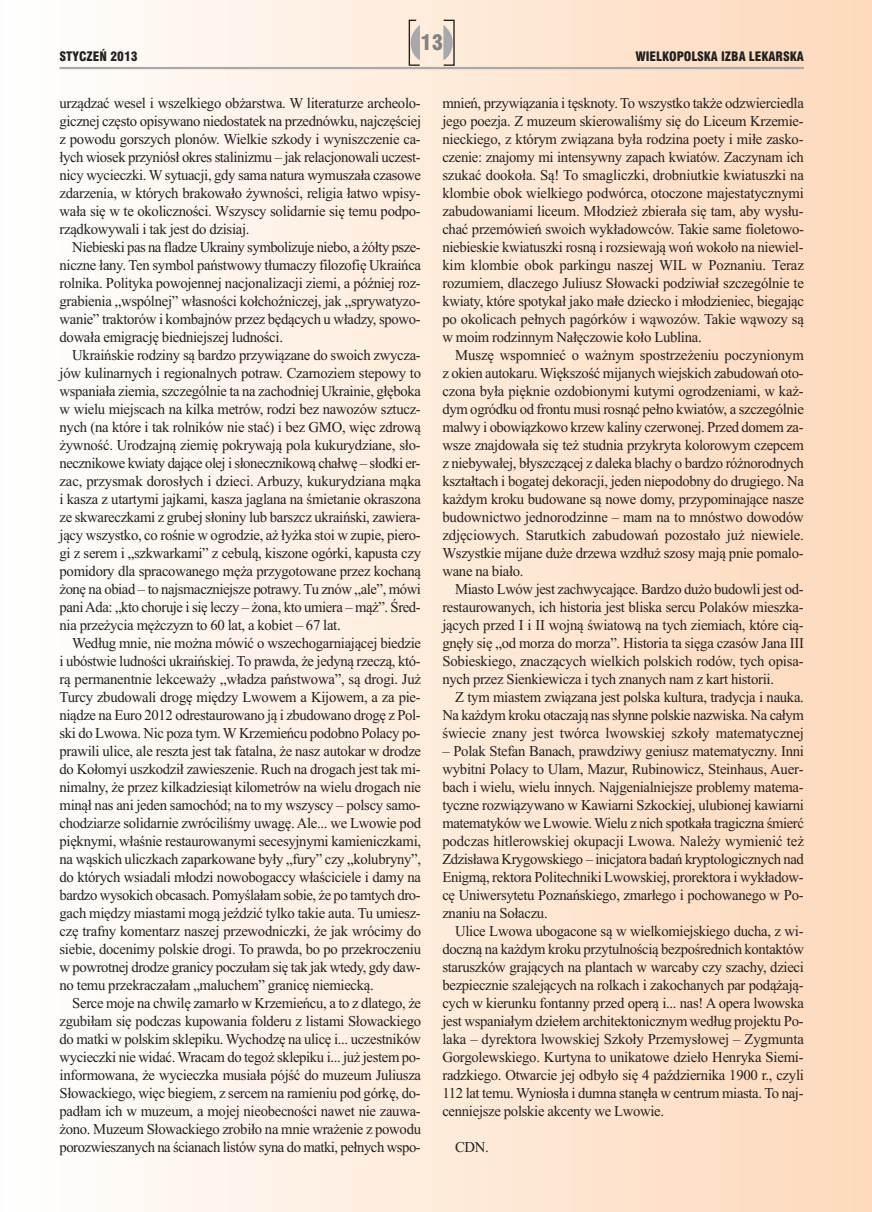
<style>
.page{position:relative;width:872px;height:1212px;background:#fff}
.page>*{position:absolute;margin:0;border:0;box-sizing:border-box;transform-origin:0 0}
.t1{font:21px "Swis 721 Blk Cn EU";color:#808285}
.t2{font:15px/18px "Times New Roman";letter-spacing:-.02em;color:#231f20;text-align:justify}
.t3{font:12.75px "Swis 721 Blk Cn EU";color:#231f20}
</style>
<div class="page">
<div style="left:0;top:0;width:872px;height:1212px;background:linear-gradient(to right,#fefffe,#fdd9bb)"></div>
<svg style="left:443px;top:25px;width:10px;height:35px"></svg>
<svg style="left:408px;top:19px;width:13px;height:48px"></svg>
<hr style="left:60px;top:67px;width:744px;height:2px;background:#a8a9ad">
<h1 class="t1" style="left:420px;top:30px;width:24px">13</h1>
<p class="t3" style="left:60px;top:48px;width:80px">STYCZEŃ 2013</p>
<p class="t3" style="left:635px;top:48px;width:170px">WIELKOPOLSKA IZBA LEKARSKA</p>
<p class="t2" style="left:60px;top:94px;width:363px">urządzać wesel i wszelkiego obżarstwa. W literaturze archeolo&shy;gicznej często opisywano niedostatek na przednówku, najczęściej z powodu gorszych plonów. Wielkie szkody i wyniszczenie ca&shy;łych wiosek przyniósł okres stalinizmu – jak relacjonowali uczest&shy;nicy wycieczki. W sytuacji, gdy sama natura wymuszała czasowe zdarzenia, w których brakowało żywności, religia łatwo wpisy&shy;wała się w te okoliczności. Wszyscy solidarnie się temu podpo&shy;rządkowywali i tak jest do dzisiaj.</p>
<p class="t2" style="left:60px;top:238px;width:363px;text-indent:13px">Niebieski pas na fladze Ukrainy symbolizuje niebo, a żółty psze&shy;niczne łany. Ten symbol państwowy tłumaczy filozofię Ukraińca rolnika. Polityka powojennej nacjonalizacji ziemi, a później roz&shy;grabienia „wspólnej” własności kołchoźniczej, jak „sprywatyzo&shy;wanie” traktorów i kombajnów przez będących u władzy, spowo&shy;dowała emigrację biedniejszej ludności.</p>
<p class="t2" style="left:60px;top:346px;width:363px;text-indent:13px">Ukraińskie rodziny są bardzo przywiązane do swoich zwycza&shy;jów kulinarnych i regionalnych potraw. Czarnoziem stepowy to wspaniała ziemia, szczególnie ta na zachodniej Ukrainie, głęboka w wielu miejscach na kilka metrów, rodzi bez nawozów sztucz&shy;nych (na które i tak rolników nie stać) i bez GMO, więc zdrową żywność. Urodzajną ziemię pokrywają pola kukurydziane, sło&shy;necznikowe kwiaty dające olej i słonecznikową chałwę – słodki er&shy;zac, przysmak dorosłych i dzieci. Arbuzy, kukurydziana mąka i kasza z utartymi jajkami, kasza jaglana na śmietanie okraszona ze skwareczkami z grubej słoniny lub barszcz ukraiński, zawiera&shy;jący wszystko, co rośnie w ogrodzie, aż łyżka stoi w zupie, piero&shy;gi z serem i „szkwarkami” z cebulą, kiszone ogórki, kapusta czy pomidory dla spracowanego męża przygotowane przez kochaną żonę na obiad – to najsmaczniejsze potrawy. Tu znów „ale”, mówi paniAda: „kto choruje i się leczy – żona, kto umiera – mąż”. Śred&shy;nia przeżycia mężczyzn to 60 lat, a kobiet – 67 lat.</p>
<p class="t2" style="left:60px;top:634px;width:363px;text-indent:13px">Według mnie, nie można mówić o wszechogarniającej biedzie i ubóstwie ludności ukraińskiej. To prawda, że jedyną rzeczą, któ&shy;rą permanentnie lekceważy „władza państwowa”, są drogi. Już Turcy zbudowali drogę między Lwowem a Kijowem, a za pie&shy;niądze na Euro 2012 odrestaurowano ją i zbudowano drogę z Pol&shy;ski do Lwowa. Nic poza tym. W Krzemieńcu podobno Polacy po&shy;prawili ulice, ale reszta jest tak fatalna, że nasz autokar w drodze do Kołomyi uszkodził zawieszenie. Ruch na drogach jest tak mi&shy;nimalny, że przez kilkadziesiąt kilometrów na wielu drogach nie minął nas ani jeden samochód; na to my wszyscy – polscy samo&shy;chodziarze solidarnie zwróciliśmy uwagę. Ale... we Lwowie pod pięknymi, właśnie restaurowanymi secesyjnymi kamieniczkami, na wąskich uliczkach zaparkowane były „fury” czy „kolubryny”, do których wsiadali młodzi nowobogaccy właściciele i damy na bardzo wysokich obcasach. Pomyślałam sobie, że po tamtych dro&shy;gach między miastami mogą jeździć tylko takie auta. Tu umiesz&shy;czę trafny komentarz naszej przewodniczki, że jak wrócimy do siebie, docenimy polskie drogi. To prawda, bo po przekroczeniu w powrotnej drodze granicy poczułam się tak jak wtedy, gdy daw&shy;no temu przekraczałam „maluchem” granicę niemiecką.</p>
<p class="t2" style="left:60px;top:994px;width:363px;text-indent:13px">Serce moje na chwilę zamarło w Krzemieńcu, a to z dlatego, że zgubiłam się podczas kupowania folderu z listami Słowackiego do matki w polskim sklepiku. Wychodzę na ulicę i... uczestników wycieczki nie widać. Wracam do tegoż sklepiku i... już jestem po&shy;informowana, że wycieczka musiała pójść do muzeum Juliusza Słowackiego, więc biegiem, z sercem na ramieniu pod górkę, do&shy;padłam ich w muzeum, a mojej nieobecności nawet nie zauwa&shy;żono. Muzeum Słowackiego zrobiło na mnie wrażenie z powodu porozwieszanych na ścianach listów syna do matki, pełnych wspo-</p>
<p class="t2" style="left:442px;top:94px;width:363px">mnień, przywiązania i tęsknoty. To wszystko także odzwierciedla jego poezja. Z muzeum skierowaliśmy się do Liceum Krzemie&shy;nieckiego, z którym związana była rodzina poety i miłe zasko&shy;czenie: znajomy mi intensywny zapach kwiatów. Zaczynam ich szukać dookoła. Są! To smagliczki, drobniutkie kwiatuszki na klombie obok wielkiego podwórca, otoczone majestatycznymi zabudowaniami liceum. Młodzież zbierała się tam, aby wysłu&shy;chać przemówień swoich wykładowców. Takie same fioletowo&shy;niebieskie kwiatuszki rosną i rozsiewają woń wokoło na niewiel&shy;kim klombie obok parkingu naszej WIL w Poznaniu. Teraz rozumiem, dlaczego Juliusz Słowacki podziwiał szczególnie te kwiaty, które spotykał jako małe dziecko i młodzieniec, biegając po okolicach pełnych pagórków i wąwozów. Takie wąwozy są w moim rodzinnym Nałęczowie koło Lublina.</p>
<p class="t2" style="left:442px;top:346px;width:363px;text-indent:13px">Muszę wspomnieć o ważnym spostrzeżeniu poczynionym z okien autokaru. Większość mijanych wiejskich zabudowań oto&shy;czona była pięknie ozdobionymi kutymi ogrodzeniami, w każ&shy;dym ogródku od frontu musi rosnąć pełno kwiatów, a szczególnie malwy i obowiązkowo krzew kaliny czerwonej. Przed domem za&shy;wsze znajdowała się też studnia przykryta kolorowym czepcem z niebywałej, błyszczącej z daleka blachy o bardzo różnorodnych kształtach i bogatej dekoracji, jeden niepodobny do drugiego. Na każdym kroku budowane są nowe domy, przypominające nasze budownictwo jednorodzinne – mam na to mnóstwo dowodów zdjęciowych. Starutkich zabudowań pozostało już niewiele.<br>Wszystkie mijane duże drzewa wzdłuż szosy mają pnie pomalo&shy;wane na biało.</p>
<p class="t2" style="left:442px;top:580px;width:363px;text-indent:13px">Miasto Lwów jest zachwycające. Bardzo dużo budowli jest od&shy;restaurowanych, ich historia jest bliska sercu Polaków mieszka&shy;jących przed I i II wojną światową na tych ziemiach, które cią&shy;gnęły się „od morza do morza”. Historia ta sięga czasów Jana III Sobieskiego, znaczących wielkich polskich rodów, tych opisa&shy;nych przez Sienkiewicza i tych znanych nam z kart historii.</p>
<p class="t2" style="left:442px;top:688px;width:363px;text-indent:13px">Z tym miastem związana jest polska kultura, tradycja i nauka.<br>Na każdym kroku otaczają nas słynne polskie nazwiska. Na całym świecie znany jest twórca lwowskiej szkoły matematycznej</p>
<p class="t2" style="left:442px;top:742px;width:363px">– Polak Stefan Banach, prawdziwy geniusz matematyczny. Inni wybitni Polacy to Ulam, Mazur, Rubinowicz, Steinhaus, Auer&shy;bach i wielu, wielu innych. Najgenialniejsze problemy matema&shy;tyczne rozwiązywano w Kawiarni Szkockiej, ulubionej kawiarni matematyków we Lwowie. Wielu z nich spotkała tragiczna śmierć podczas hitlerowskiej okupacji Lwowa. Należy wymienić też Zdzisława Krygowskiego – inicjatora badań kryptologicznych nad Enigmą, rektora Politechniki Lwowskiej, prorektora i wykładow&shy;cę Uniwersytetu Poznańskiego, zmarłego i pochowanego w Po&shy;znaniu na Sołaczu.</p>
<p class="t2" style="left:442px;top:922px;width:363px;text-indent:13px">Ulice Lwowa ubogacone są w wielkomiejskiego ducha, z wi&shy;doczną na każdym kroku przytulnością bezpośrednich kontaktów staruszków grających na plantach w warcaby czy szachy, dzieci bezpiecznie szalejących na rolkach i zakochanych par podążają&shy;cych w kierunku fontanny przed operą i... nas! A opera lwowska jest wspaniałym dziełem architektonicznym według projektu Po&shy;laka – dyrektora lwowskiej Szkoły Przemysłowej – Zygmunta Gorgolewskiego. Kurtyna to unikatowe dzieło Henryka Siemi&shy;radzkiego. Otwarcie jej odbyło się 4 października 1900 r., czyli 112 lat temu. Wyniosła i dumna stanęła w centrum miasta. To naj&shy;cenniejsze polskie akcenty we Lwowie.</p>
<p class="t2" style="left:455px;top:1138px;width:35px">CDN.</p>
</div>
